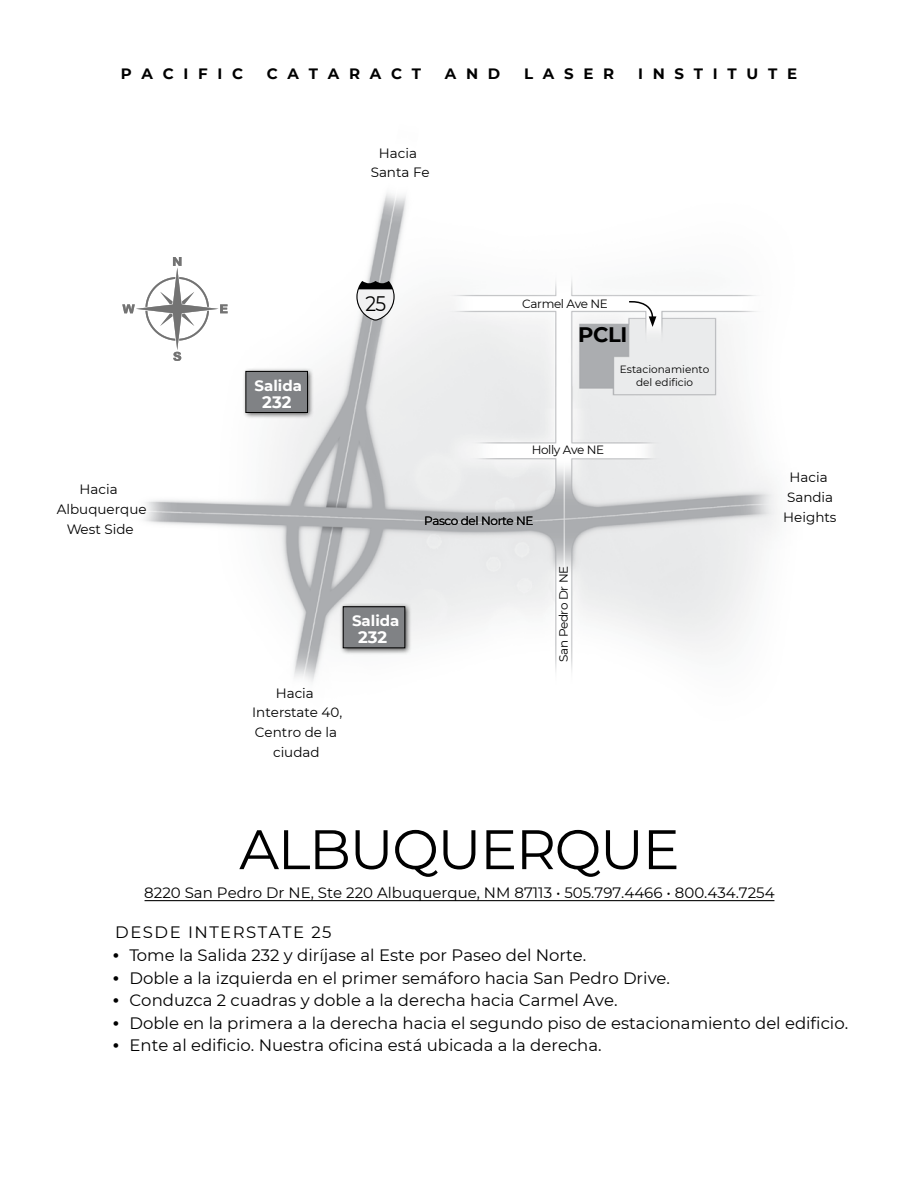
<style>
.page{position:relative;width:918px;height:1188px;background:#fff}
.page>*{position:absolute;margin:0;border:0;box-sizing:border-box;transform-origin:0 0}
.t1{font:55.65px "Montserrat";letter-spacing:-.025em;color:#000}
.t2{font:700 21px "Montserrat";color:#000}
.t3{font:21px "Montserrat";color:#000;scale:.9 1}
.t4{font:16.5px "Montserrat";color:#000}
.t5{font:16.5px "Montserrat";letter-spacing:.09em;color:#000}
.t6{font:700 16.5px "Montserrat";color:#fff}
.t7{font:15px "Montserrat";color:#000}
.t8{font:700 15px "Montserrat";letter-spacing:.65em;color:#000}
.t9{font:700 15px "Montserrat";color:#fff}
.t10{font:13.5px/19.8px "Montserrat";color:#000;text-align:center}
.t11{font:12px "Montserrat";letter-spacing:-.03em;color:#000}
.t12{font:10.5px/13.2px "Montserrat";color:#000;text-align:center}
.s1{font-family:"Adobe Garamond"}
</style>
<div class="page">
<img style="left:144px;top:193px;width:633px;height:489px">
<img style="left:122px;top:255px;width:107px;height:107px">
<svg style="left:349px;top:281px;width:51px;height:40px"></svg>
<svg style="left:628px;top:299px;width:28px;height:28px"></svg>
<div style="left:242px;top:368px;width:91px;height:56px;background:#000;opacity:.67"></div>
<div style="left:246px;top:371px;width:61px;height:41px;background:#808285"></div>
<div style="left:246px;top:371px;width:62px;height:42px;border:1px solid #000"></div>
<div style="left:340px;top:603px;width:90px;height:56px;background:#000;opacity:.67"></div>
<div style="left:343px;top:607px;width:62px;height:41px;background:#808285"></div>
<div style="left:343px;top:607px;width:62px;height:41px;border:1px solid #000"></div>
<hr style="left:145px;top:900px;width:629px;height:1px;background:#000">
<p class="t8" style="left:121px;top:63px;width:124px">PACIFIC</p>
<p class="t8" style="left:267px;top:63px;width:156px">CATARACT</p>
<p class="t8" style="left:445px;top:63px;width:57px">AND</p>
<p class="t8" style="left:524px;top:63px;width:92px">LASER</p>
<p class="t8" style="left:638px;top:63px;width:161px">INSTITUTE</p>
<p class="t10" style="left:57px;top:479px;width:91px">Hacia<br>Albuquerque<br>West Side</p>
<p class="t10" style="left:371px;top:142px;width:61px">Hacia<br>Santa Fe</p>
<p class="t9" style="left:255px;top:375px;width:49px">Salida</p>
<p class="t6" style="left:262px;top:390px;width:31px">232</p>
<p class="t3" style="left:366px;top:289px;width:24px">25</p>
<p class="t9" style="left:352px;top:610px;width:49px">Salida</p>
<p class="t6" style="left:358px;top:626px;width:31px">232</p>
<p class="t10" style="left:252px;top:682px;width:92px">Hacia<br>Interstate 40,<br>Centro de la ciudad</p>
<p class="t11" style="left:522px;top:295px;width:87px">Carmel Ave NE</p>
<p class="t2" style="left:578px;top:320px;width:51px">PCLI</p>
<p class="t12" style="left:620px;top:362px;width:91px">Estacionamiento del edificio</p>
<p class="t11" style="left:532px;top:442px;width:74px">Holly Ave NE</p>
<p class="t11" style="left:424px;top:512px;width:111px">Pasco del Norte NE</p>
<p class="t11" style="left:555px;top:662px;width:97px;rotate:-90deg">San Pedro Dr NE</p>
<p class="t10" style="left:783px;top:467px;width:55px">Hacia<br>Sandia<br>Heights</p>
<p class="t1" style="left:239px;top:811px;width:442px">ALBUQUERQUE</p>
<p class="t7" style="left:144px;top:882px;width:632px">8220 San Pedro Dr NE, Ste 220 Albuquerque, NM 87113 • 505.797.4466 • 800.434.7254</p>
<p class="t5" style="left:115px;top:921px;width:218px">DESDE INTERSTATE 25</p>
<p class="t4" style="left:113px;top:944px;width:475px"><span class="s1">•</span> Tome la Salida 232 y diríjase al Este por Paseo del Norte.</p>
<p class="t4" style="left:113px;top:967px;width:559px"><span class="s1">•</span> Doble a la izquierda en el primer semáforo hacia San Pedro Drive.</p>
<p class="t4" style="left:113px;top:989px;width:506px"><span class="s1">•</span> Conduzca 2 cuadras y doble a la derecha hacia Carmel Ave.</p>
<p class="t4" style="left:113px;top:1012px;width:737px"><span class="s1">•</span> Doble en la primera a la derecha hacia el segundo piso de estacionamiento del edificio.</p>
<p class="t4" style="left:113px;top:1034px;width:490px"><span class="s1">•</span> Ente al edificio. Nuestra oficina está ubicada a la derecha.</p>
</div>
